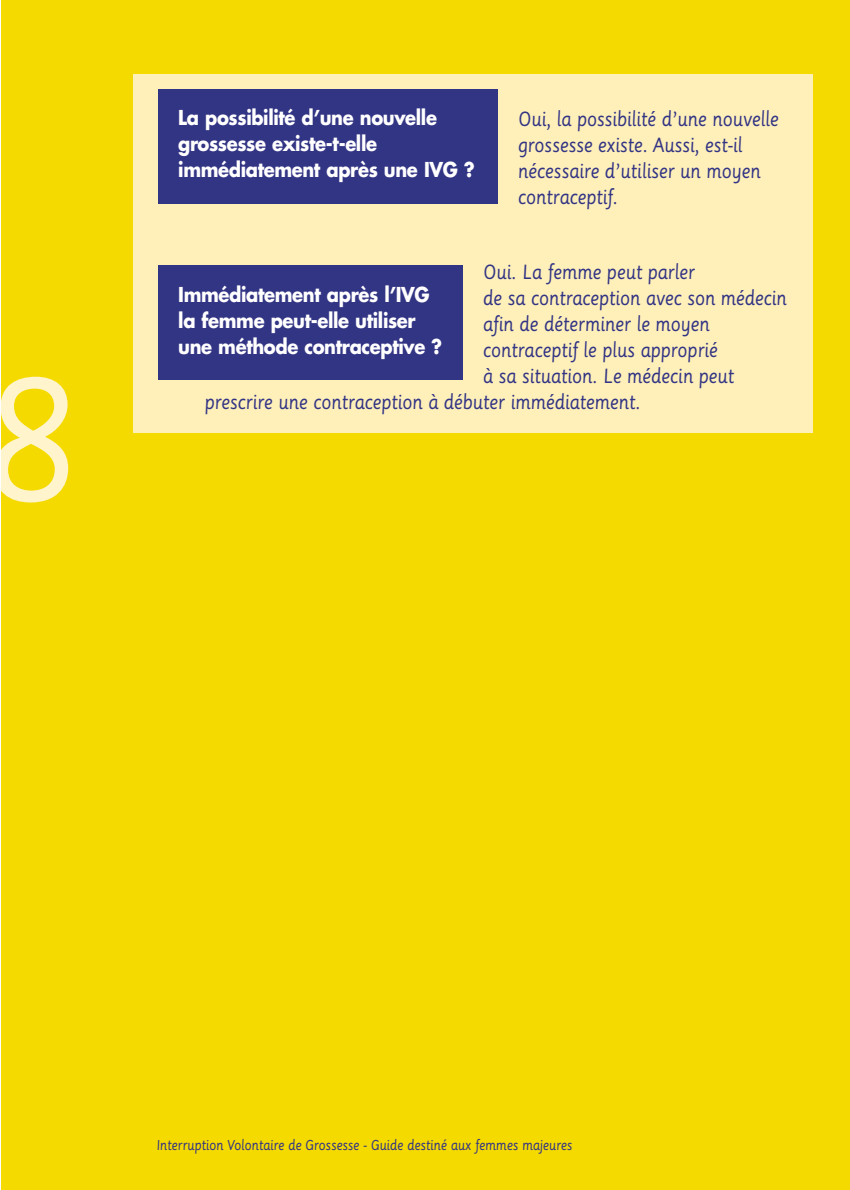
<style>
.page{position:relative;width:850px;height:1190px;background:#fff}
.page>*{position:absolute;margin:0;border:0;box-sizing:border-box;transform-origin:0 0}
.t1{font:170px "Sassoon Primary";color:#fff4cc;scale:.9 1}
.t2{font:20px/26px "Sassoon Primary";letter-spacing:-.02em;color:#323484;scale:.9 1}
.t3{font:700 20px/26px "Futura";letter-spacing:-.02em;color:#fff;scale:.9 1}
.t4{font:14px "Sassoon Primary";letter-spacing:-.02em;color:#323484;scale:.9 1}
</style>
<div class="page">
<div style="left:1px;top:0;width:849px;height:1190px;background:#f5da00"></div>
<div style="left:133px;top:74px;width:679px;height:359px;background:#fff0ba"></div>
<div style="left:158px;top:89px;width:340px;height:114px;background:#323484"></div>
<div style="left:158px;top:266px;width:305px;height:114px;background:#323484"></div>
<h1 class="t1" style="left:-15px;top:366px;width:102px">8</h1>
<p class="t3" style="left:178px;top:107px;width:331px">La possibilité d’une nouvelle grossesse existe-t-elle immédiatement après une IVG ?</p>
<p class="t2" style="left:518px;top:108px;width:291px">Oui, la possibilité d’une nouvelle grossesse existe. Aussi, est-il nécessaire d’utiliser un moyen contraceptif.</p>
<p class="t2" style="left:483px;top:260px;width:237px">Oui. La femme peut parler</p>
<p class="t2" style="left:483px;top:286px;width:339px">de sa contraception avec son médecin</p>
<p class="t2" style="left:483px;top:312px;width:254px">afin de déterminer le moyen</p>
<p class="t2" style="left:483px;top:338px;width:263px">contraceptif le plus approprié</p>
<p class="t2" style="left:483px;top:364px;width:281px">à sa situation. Le médecin peut</p>
<p class="t2" style="left:205px;top:390px;width:486px">prescrire une contraception à débuter immédiatement.</p>
<p class="t3" style="left:178px;top:283px;width:295px">Immédiatement après l’IVG la femme peut-elle utiliser une méthode contraceptive ?</p>
<p class="t4" style="left:156px;top:1139px;width:464px">Interruption Volontaire de Grossesse - Guide destiné aux femmes majeures</p>
</div>
